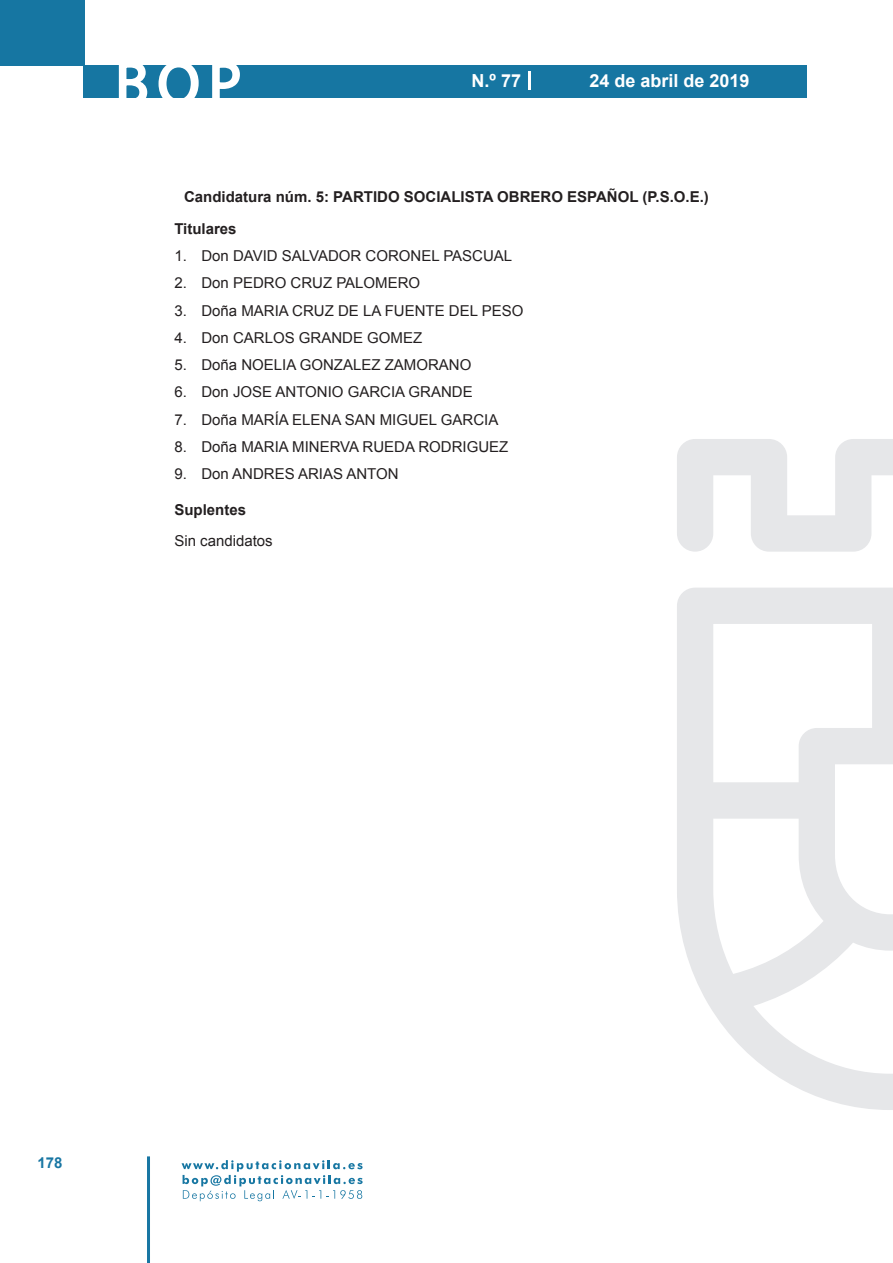
<style>
.page{position:relative;width:893px;height:1263px;background:#fff}
.page>*{position:absolute;margin:0;border:0;box-sizing:border-box;transform-origin:0 0}
.t1{font:500 61.5px "Avant Garde";color:#fff}
.t2{font:700 18px "Arial";color:#fff}
.t3{font:15px "Arial";color:#231f20}
.t4{font:700 15px/31.5px "Arial";color:#231f20}
.t5{font:700 15px "Arial";color:#1876a3}
</style>
<div class="page">
<div style="left:0;top:0;width:85px;height:65px;background:#1676a2"></div>
<div style="left:84px;top:65px;width:723px;height:33px;background:#1676a2"></div>
<svg style="left:118px;top:65px;width:30px;height:33px"></svg>
<svg style="left:158px;top:65px;width:41px;height:33px"></svg>
<svg style="left:212px;top:65px;width:28px;height:33px"></svg>
<svg style="left:182px;top:1160px;width:181px;height:41px"></svg>
<hr style="left:147px;top:1156px;width:3px;height:107px;background:#1876a3">
<svg style="left:529px;top:71px;width:2px;height:19px"></svg>
<svg style="left:677px;top:439px;width:216px;height:671px"></svg>
<h1 class="t1" style="left:115px;top:46px;width:128px">BOP</h1>
<p class="t2" style="left:472px;top:69px;width:51px">N.º 77</p>
<p class="t2" style="left:589px;top:69px;width:162px">24 de abril de 2019</p>
<p class="t4" style="left:174px;top:182px;width:536px;text-indent:10px">Candidatura núm. 5: PARTIDO SOCIALISTA OBRERO ESPAÑOL (P.S.O.E.)<br>Titulares</p>
<p class="t3" style="left:174px;top:246px;width:339px">1. Don DAVID SALVADOR CORONEL PASCUAL</p>
<p class="t3" style="left:174px;top:273px;width:247px">2. Don PEDRO CRUZ PALOMERO</p>
<p class="t3" style="left:174px;top:300px;width:351px">3. Doña MARIA CRUZ DE LA FUENTE DEL PESO</p>
<p class="t3" style="left:174px;top:328px;width:249px">4. Don CARLOS GRANDE GOMEZ</p>
<p class="t3" style="left:174px;top:355px;width:299px">5. Doña NOELIA GONZALEZ ZAMORANO</p>
<p class="t3" style="left:174px;top:382px;width:300px">6. Don JOSE ANTONIO GARCIA GRANDE</p>
<p class="t3" style="left:174px;top:409px;width:326px">7. Doña MARÍA ELENA SAN MIGUEL GARCIA</p>
<p class="t3" style="left:174px;top:437px;width:336px">8. Doña MARIA MINERVA RUEDA RODRIGUEZ</p>
<p class="t3" style="left:174px;top:464px;width:226px">9. Don ANDRES ARIAS ANTON</p>
<p class="t4" style="left:174px;top:494px;width:73px">Suplentes</p>
<p class="t3" style="left:174px;top:531px;width:100px">Sin candidatos</p>
<p class="t5" style="left:37px;top:1153px;width:27px">178</p>
</div>
